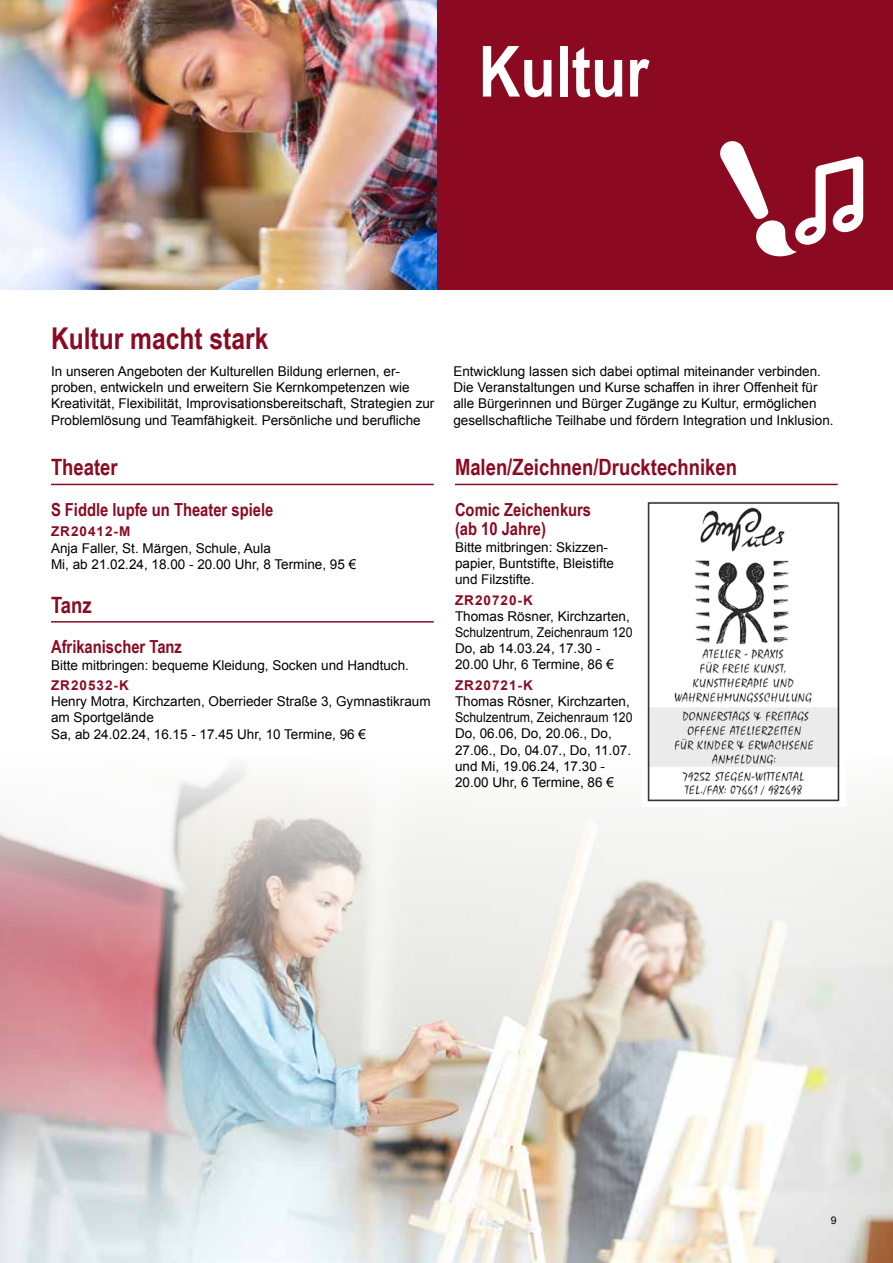
<style>
.page{position:relative;width:893px;height:1263px;background:#fff}
.page>*{position:absolute;margin:0;border:0;box-sizing:border-box;transform-origin:0 0}
.t1{font:700 70.5px "Arial Narrow";color:#fff}
.t2{font:700 30px "Arial Narrow";color:#8b0a22}
.t3{font:700 22.5px "Arial Narrow";color:#8b0a22}
.t4{font:700 18px/19.5px "Arial Narrow";color:#8b0a22}
.t5{font:13.5px/16.2px "Arial";color:#000}
.t6{font:700 13.5px "Arial";letter-spacing:.075em;color:#8b0a22}
.t7{font:10.5px "Arial";color:#000}
</style>
<div class="page">
<img style="left:0;top:766px;width:893px;height:497px">
<img style="left:0;top:0;width:438px;height:290px">
<div style="left:438px;top:0;width:455px;height:290px;background:#8b0a22"></div>
<svg style="left:720px;top:141px;width:143px;height:116px"></svg>
<img style="left:642px;top:501px;width:204px;height:306px">
<hr style="left:51px;top:484px;width:383px;height:1px;background:#8b0a22">
<hr style="left:51px;top:621px;width:383px;height:2px;background:#8b0a22">
<hr style="left:455px;top:484px;width:383px;height:1px;background:#8b0a22">
<h1 class="t1" style="left:479px;top:18px;width:172px">Kultur</h1>
<h2 class="t2" style="left:51px;top:316px;width:219px">Kultur macht stark</h2>
<p class="t5" style="left:51px;top:363px;width:385px">In unseren Angeboten der Kulturellen Bildung erlernen, er&shy;proben, entwickeln und erweitern Sie Kernkompetenzen wie Kreativität, Flexibilität, Improvisationsbereitschaft, Strategien zur Problemlösung und Teamfähigkeit. Persönliche und berufliche</p>
<p class="t5" style="left:453px;top:363px;width:382px">Entwicklung lassen sich dabei optimal miteinander verbinden.<br>Die Veranstaltungen und Kurse schaffen in ihrer Offenheit für alle Bürgerinnen und Bürger Zugänge zu Kultur, ermöglichen gesellschaftliche Teilhabe und fördern Integration und Inklusion.</p>
<h3 class="t3" style="left:51px;top:450px;width:68px">Theater</h3>
<h3 class="t4" style="left:51px;top:499px;width:224px">S Fiddle lupfe un Theater spiele</h3>
<p class="t6" style="left:51px;top:523px;width:81px">ZR20412-M</p>
<p class="t5" style="left:51px;top:540px;width:307px">Anja Faller, St. Märgen, Schule, Aula<br>Mi, ab 21.02.24, 18.00 - 20.00 Uhr, 8 Termine, 95 €</p>
<h3 class="t3" style="left:51px;top:588px;width:42px">Tanz</h3>
<h3 class="t4" style="left:51px;top:636px;width:132px">Afrikanischer Tanz</h3>
<p class="t5" style="left:51px;top:657px;width:359px">Bitte mitbringen: bequeme Kleidung, Socken und Handtuch.</p>
<p class="t6" style="left:51px;top:676px;width:79px">ZR20532-K</p>
<p class="t5" style="left:51px;top:693px;width:381px">Henry Motra, Kirchzarten, Oberrieder Straße 3, Gymnastikraum am Sportgelände<br>Sa, ab 24.02.24, 16.15 - 17.45 Uhr, 10 Termine, 96 €</p>
<h3 class="t3" style="left:455px;top:450px;width:283px">Malen/Zeichnen/Drucktechniken</h3>
<h3 class="t4" style="left:455px;top:499px;width:138px">Comic Zeichenkurs (ab 10 Jahre)</h3>
<p class="t5" style="left:455px;top:539px;width:161px">Bitte mitbringen: Skizzen&shy;papier, Buntstifte, Bleistifte und Filzstifte.</p>
<p class="t6" style="left:455px;top:591px;width:79px">ZR20720-K</p>
<p class="t5" style="left:455px;top:608px;width:179px">Thomas Rösner, Kirchzarten,<br>Schulzentrum, Zeichenraum 120<br>Do, ab 14.03.24, 17.30 -<br>20.00 Uhr, 6 Termine, 86 €</p>
<p class="t6" style="left:455px;top:676px;width:79px">ZR20721-K</p>
<p class="t5" style="left:455px;top:693px;width:179px">Thomas Rösner, Kirchzarten,<br>Schulzentrum, Zeichenraum 120<br>Do, 06.06, Do, 20.06., Do,<br>27.06., Do, 04.07., Do, 11.07. und Mi, 19.06.24, 17.30 -<br>20.00 Uhr, 6 Termine, 86 €</p>
<p class="t7" style="left:831px;top:1213px;width:7px">9</p>
</div>
